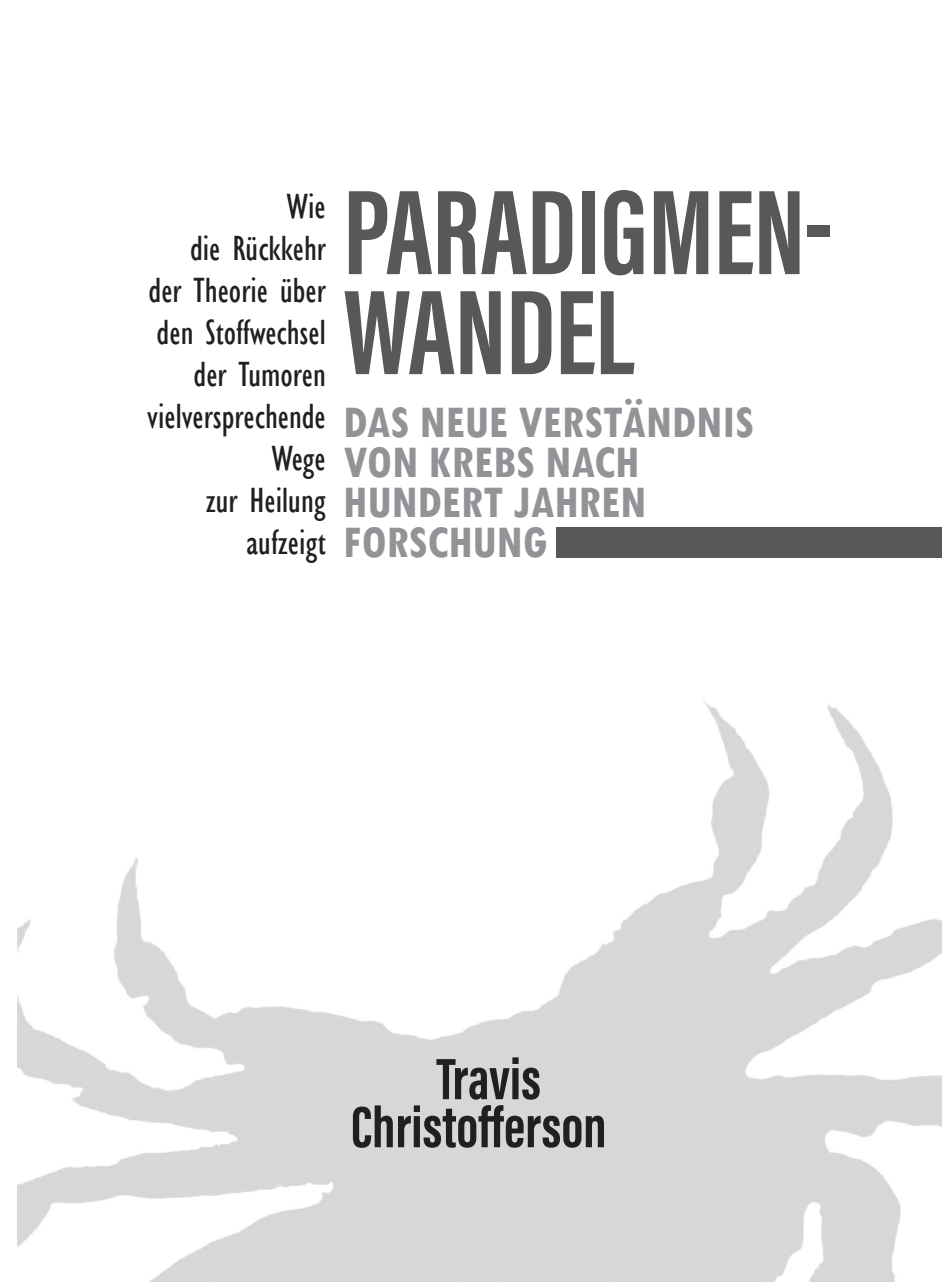
<style>
.page{position:relative;width:942px;height:1282px;background:#fff}
.page>*{position:absolute;margin:0;border:0;box-sizing:border-box;transform-origin:0 0}
.t1{font:700 124px/100px "Acumin Pro Extra Cond";color:#57585a}
.t2{font:700 60px/48px "Acumin Pro Extra Cond";color:#231f20;text-align:center}
.t3{font:700 condensed 48px/40px "Tw Cen";color:#919396}
.t4{font:condensed 36px/42px "Gill Sans";color:#231f20;text-align:right}
</style>
<div class="page">
<img style="left:17px;top:700px;width:924px;height:581px">
<div style="left:556px;top:527px;width:385px;height:30px;background:#57585a"></div>
<p class="t4" style="left:147px;top:185px;width:180px">Wie<br>die Rückkehr<br>der Theorie über den Stoffwechsel der Tumoren vielversprechende<br>Wege<br>zur Heilung aufzeigt</p>
<h1 class="t1" style="left:343px;top:181px;width:491px">PARADIGMEN-<br>WANDEL</h1>
<h3 class="t3" style="left:343px;top:400px;width:412px">DAS NEUE VERSTÄNDNIS<br>VON KREBS NACH<br>HUNDERT JAHREN<br>FORSCHUNG</h3>
<h2 class="t2" style="left:351px;top:1054px;width:257px">Travis<br>Christofferson</h2>
</div>
